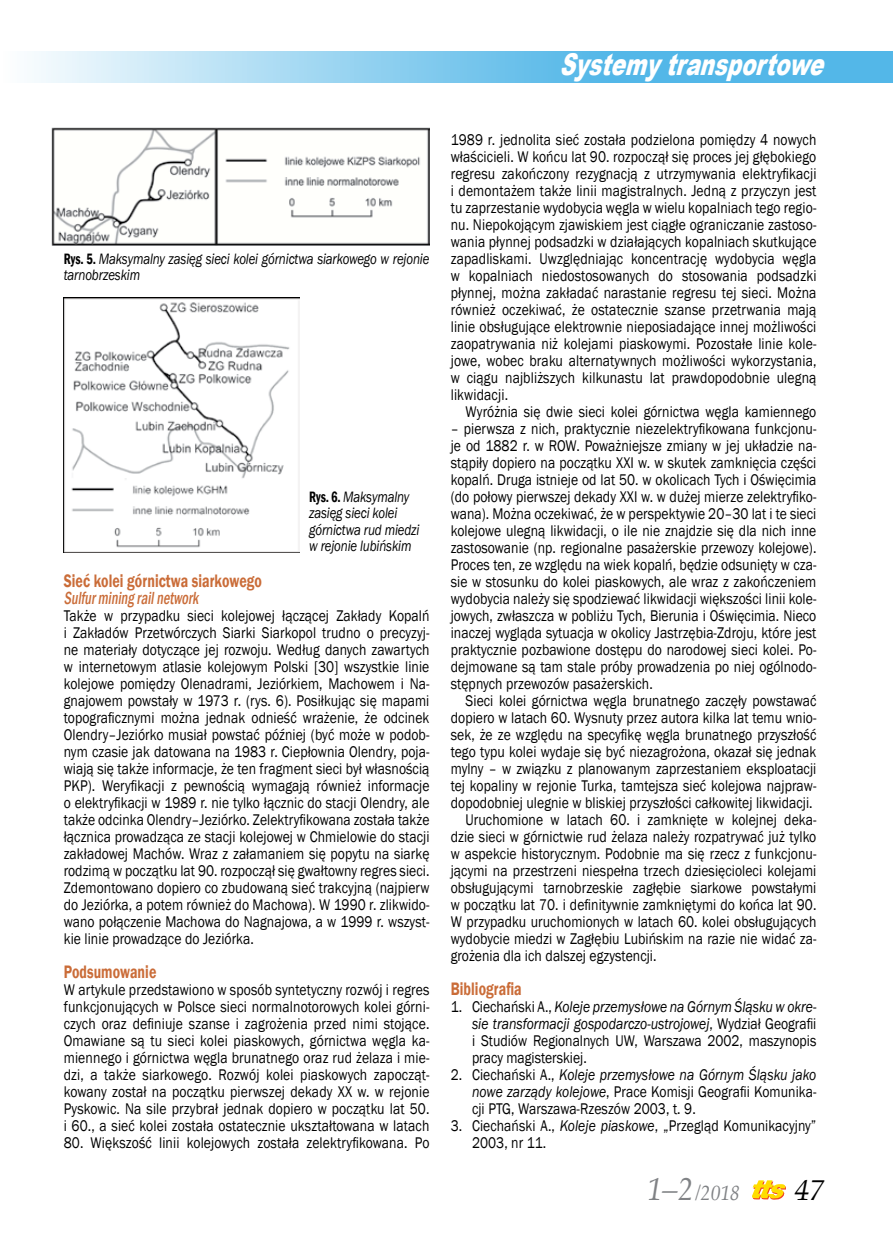
<style>
.page{position:relative;width:893px;height:1251px;background:#fff}
.page>*{position:absolute;margin:0;border:0;box-sizing:border-box;transform-origin:0 0}
.t1{font:italic 900 30px "Arial";color:#fff;scale:.71 1}
.t2{font:italic 30px "Palatino Linotype";color:#000}
.t3{font:italic 21.45px "Palatino Linotype";color:#808285;scale:.91 1}
.t4{font:600 18.6px "Franklin Gothic";letter-spacing:.005em;color:#ca6c38;scale:.75 1}
.t5{font:500 condensed 18px "Franklin Gothic";color:#ca6c38;scale:.8 1}
.t6{font:15.9px/17px "Franklin Gothic";letter-spacing:.005em;color:#000;text-align:justify;scale:.86 1}
.t7{font:italic 15.45px/16.5px "Franklin Gothic";letter-spacing:-.01em;color:#000;scale:.83 1}
.s1{font-weight:600;font-style:normal;font-stretch:condensed}
.s2{font-style:italic}
.s3{font-size:33px}
</style>
<div class="page">
<svg style="left:34px;top:51px;width:859px;height:32px;background:#87ccee"></svg>
<svg style="left:752px;top:1180px;width:34px;height:19px"></svg>
<img style="left:64px;top:297px;width:235px;height:255px">
<img style="left:52px;top:128px;width:377px;height:117px">
<h1 class="t1" style="left:559px;top:42px;width:388px">Systemytransportowe</h1>
<p class="t7" style="left:64px;top:250px;width:442px"><span class="s1">Rys. 5.</span> Maksymalny zasięg sieci kolei górnictwa siarkowego w rejonie tarnobrzeskim</p>
<p class="t7" style="left:309px;top:488px;width:134px"><span class="s1">Rys. 6.</span> Maksymalny zasięg sieci kolei górnictwa rud miedzi w rejonie lubińskim</p>
<p class="t4" style="left:64px;top:569px;width:266px">Sieć kolei górnictwa siarkowego</p>
<p class="t5" style="left:64px;top:585px;width:174px">Sulfurmining railnetwork</p>
<p class="t6" style="left:64px;top:607px;width:427px">Także w przypadku sieci kolejowej łączącej Zakłady Kopalń i Zakładów Przetwórczych Siarki Siarkopol trudno o precyzyj&shy;ne materiały dotyczące jej rozwoju. Według danych zawartych w internetowym atlasie kolejowym Polski [30] wszystkie linie kolejowe pomiędzy Olenadrami, Jeziórkiem, Machowem i Na&shy;gnajowem powstały w 1973 r. (rys. 6). Posiłkując się mapami topograficznymi można jednak odnieść wrażenie, że odcinek Olendry–Jeziórko musiał powstać później (być może w podob&shy;nym czasie jak datowana na 1983 r. Ciepłownia Olendry, poja&shy;wiają się także informacje, że ten fragment sieci był własnością PKP). Weryfikacji z pewnością wymagają również informacje o elektryfikacji w 1989 r. nie tylko łącznic do stacji Olendry, ale także odcinka Olendry–Jeziórko. Zelektryfikowana została także łącznica prowadząca ze stacji kolejowej w Chmielowie do stacji zakładowej Machów. Wraz z załamaniem się popytu na siarkę rodzimą w początku lat 90. rozpoczął się gwałtowny regres sieci.<br>Zdemontowano dopiero co zbudowaną sieć trakcyjną (najpierw do Jeziórka, a potem również do Machowa). W 1990 r. zlikwido&shy;wano połączenie Machowa do Nagnajowa, a w 1999 r. wszyst&shy;kie linie prowadzące do Jeziórka.</p>
<p class="t4" style="left:64px;top:959px;width:125px">Podsumowanie</p>
<p class="t6" style="left:64px;top:980px;width:427px">W artykule przedstawiono w sposób syntetyczny rozwój i regres funkcjonujących w Polsce sieci normalnotorowych kolei górni&shy;czych oraz definiuje szanse i zagrożenia przed nimi stojące.<br>Omawiane są tu sieci kolei piaskowych, górnictwa węgla ka&shy;miennego i górnictwa węgla brunatnego oraz rud żelaza i mie&shy;dzi, a także siarkowego. Rozwój kolei piaskowych zapocząt&shy;kowany został na początku pierwszej dekady XX w. w rejonie Pyskowic. Na sile przybrał jednak dopiero w początku lat 50. i 60., a sieć kolei została ostatecznie ukształtowana w latach</p>
<p class="t6" style="left:64px;top:1133px;width:427px">80. Większość linii kolejowych została zelektryfikowana. Po</p>
<p class="t6" style="left:451px;top:131px;width:427px">1989 r. jednolita sieć została podzielona pomiędzy 4 nowych właścicieli. W końcu lat 90. rozpoczął się proces jej głębokiego regresu zakończony rezygnacją z utrzymywania elektryfikacji i demontażem także linii magistralnych. Jedną z przyczyn jest tu zaprzestanie wydobycia węgla w wielu kopalniach tego regio&shy;nu. Niepokojącym zjawiskiem jest ciągłe ograniczanie zastoso&shy;wania płynnej podsadzki w działających kopalniach skutkujące zapadliskami. Uwzględniając koncentrację wydobycia węgla w kopalniach niedostosowanych do stosowania podsadzki płynnej, można zakładać narastanie regresu tej sieci. Można również oczekiwać, że ostatecznie szanse przetrwania mają linie obsługujące elektrownie nieposiadające innej możliwości zaopatrywania niż kolejami piaskowymi. Pozostałe linie kole&shy;jowe, wobec braku alternatywnych możliwości wykorzystania, w ciągu najbliższych kilkunastu lat prawdopodobnie ulegną likwidacji.</p>
<p class="t6" style="left:466px;top:403px;width:409px">Wyróżnia się dwie sieci kolei górnictwa węgla kamiennego</p>
<p class="t6" style="left:451px;top:420px;width:427px">– pierwsza z nich, praktycznie niezelektryfikowana funkcjonu&shy;je od 1882 r. w ROW. Poważniejsze zmiany w jej układzie na&shy;stąpiły dopiero na początku XXI w. w skutek zamknięcia części kopalń. Druga istnieje od lat 50. w okolicach Tych i Oświęcimia (do połowy pierwszej dekady XXI w. w dużej mierze zelektryfiko&shy;wana). Można oczekiwać, że w perspektywie 20–30 lat i te sieci kolejowe ulegną likwidacji, o ile nie znajdzie się dla nich inne zastosowanie (np. regionalne pasażerskie przewozy kolejowe).<br>Proces ten, ze względu na wiek kopalń, będzie odsunięty w cza&shy;sie w stosunku do kolei piaskowych, ale wraz z zakończeniem wydobycia należy się spodziewać likwidacji większości linii kole&shy;jowych, zwłaszcza w pobliżu Tych, Bierunia i Oświęcimia. Nieco inaczej wygląda sytuacja w okolicy Jastrzębia-Zdroju, które jest praktycznie pozbawione dostępu do narodowej sieci kolei. Po&shy;dejmowane są tam stale próby prowadzenia po niej ogólnodo&shy;stępnych przewozów pasażerskich.</p>
<p class="t6" style="left:466px;top:692px;width:409px">Sieci kolei górnictwa węgla brunatnego zaczęły powstawać</p>
<p class="t6" style="left:451px;top:709px;width:427px">dopiero w latach 60. Wysnuty przez autora kilka lat temu wnio-</p>
<p class="t6" style="left:451px;top:726px;width:427px">sek, że ze względu na specyfikę węgla brunatnego przyszłość</p>
<p class="t6" style="left:451px;top:743px;width:427px">tego typu kolei wydaje się być niezagrożona, okazał się jednak</p>
<p class="t6" style="left:451px;top:760px;width:427px">mylny – w związku z planowanym zaprzestaniem eksploatacji</p>
<p class="t6" style="left:451px;top:777px;width:427px">tej kopaliny w rejonie Turka, tamtejsza sieć kolejowa najpraw-</p>
<p class="t6" style="left:451px;top:794px;width:422px">dopodobniej ulegnie w bliskiej przyszłości całkowitej likwidacji.</p>
<p class="t6" style="left:466px;top:811px;width:409px">Uruchomione w latach 60. i zamknięte w kolejnej deka-</p>
<p class="t6" style="left:451px;top:828px;width:427px">dzie sieci w górnictwie rud żelaza należy rozpatrywać już tylko</p>
<p class="t6" style="left:451px;top:845px;width:427px">w aspekcie historycznym. Podobnie ma się rzecz z funkcjonu-</p>
<p class="t6" style="left:451px;top:862px;width:427px">jącymi na przestrzeni niespełna trzech dziesięcioleci kolejami</p>
<p class="t6" style="left:451px;top:879px;width:427px">obsługującymi tarnobrzeskie zagłębie siarkowe powstałymi</p>
<p class="t6" style="left:451px;top:896px;width:427px">w początku lat 70. i definitywnie zamkniętymi do końca lat 90.</p>
<p class="t6" style="left:451px;top:913px;width:427px">W przypadku uruchomionych w latach 60. kolei obsługujących</p>
<p class="t6" style="left:451px;top:930px;width:427px">wydobycie miedzi w Zagłębiu Lubińskim na razie nie widać za-</p>
<p class="t6" style="left:451px;top:947px;width:241px">grożenia dla ich dalszej egzystencji.</p>
<p class="t4" style="left:451px;top:976px;width:96px">Bibliografia</p>
<p class="t6" style="left:472px;top:997px;width:402px;text-indent:-21px">1. Ciechański A., <span class="s2">Koleje przemysłowe na Górnym Śląsku w okre&shy;sie transformacji gospodarczo-ustrojowej</span>, Wydział Geografii i Studiów Regionalnych UW, Warszawa 2002, maszynopis pracy magisterskiej.</p>
<p class="t6" style="left:472px;top:1065px;width:402px;text-indent:-21px">2. Ciechański A., <span class="s2">Koleje przemysłowe na Górnym Śląsku jako nowe zarządy kolejowe</span>, Prace Komisji Geografii Komunika&shy;cji PTG, Warszawa-Rzeszów 2003, t. 9.</p>
<p class="t6" style="left:472px;top:1116px;width:402px;text-indent:-21px">3. Ciechański A., <span class="s2">Koleje piaskowe</span>, „Przegląd Komunikacyjny”<br>2003, nr 11.</p>
<h2 class="t3" style="left:647px;top:1176px;width:104px"><span class="s3">1–2</span> /2018</h2>
<h1 class="t2" style="left:795px;top:1167px;width:31px">47</h1>
</div>
